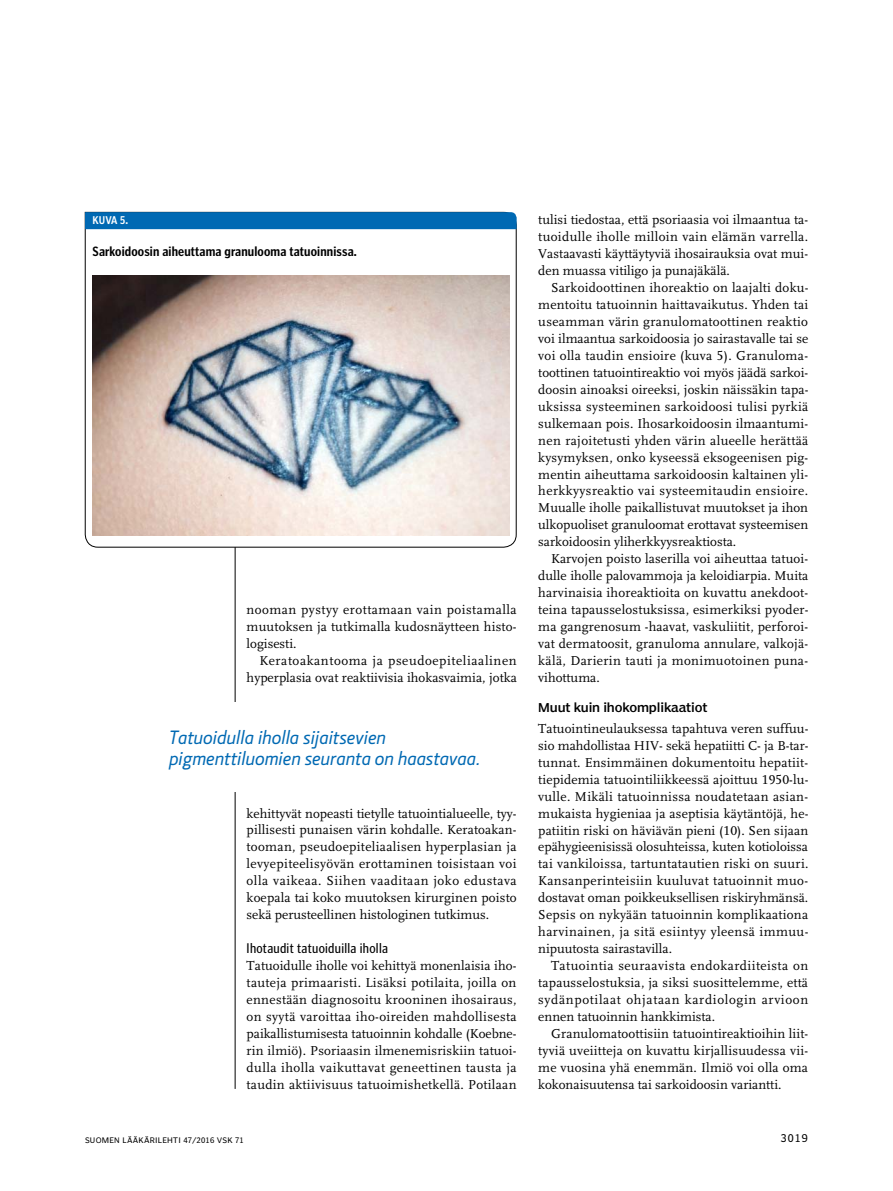
<style>
.page{position:relative;width:893px;height:1191px;background:#fff}
.page>*{position:absolute;margin:0;border:0;box-sizing:border-box;transform-origin:0 0}
.t1{font:italic 500 19.5px/21px "Section";color:#0069b3}
.t2{font:14.25px "Poynter Gothic Text Cond";letter-spacing:.02em;color:#000}
.t3{font:13.5px/17px "Scala LF";color:#000;text-align:justify}
.t4{font:700 13.5px "Poynter Gothic Text Cond";letter-spacing:.01em;color:#000}
.t5{font:12px "Poynter Agate Two";letter-spacing:-.01em;color:#000}
.t6{font:10.5px "Poynter Agate Two Comp";color:#fff}
.t7{font:10.5px "Poynter Agate Zero";color:#000}
.t8{font:7.5px "Poynter Agate Zero";letter-spacing:.03em;color:#000}
</style>
<div class="page">
<hr style="left:235px;top:214px;width:1px;height:875px;background:#000">
<div style="left:169px;top:702px;width:348px;height:89px;background:#fff"></div>
<svg style="left:85px;top:229px;width:432px;height:318px"></svg>
<div style="left:85px;top:212px;width:432px;height:17px;background:#0069b3"></div>
<img style="left:92px;top:275px;width:417px;height:260px">
<p class="t6" style="left:92px;top:214px;width:37px">KUVA 5.</p>
<p class="t4" style="left:92px;top:244px;width:266px">Sarkoidoosin aiheuttama granulooma tatuoinnissa.</p>
<p class="t3" style="left:247px;top:601px;width:272px">nooman pystyy erottamaan vain poistamalla muutoksen ja tutkimalla kudosnäytteen histo&shy;logisesti.</p>
<p class="t3" style="left:247px;top:652px;width:272px;text-align:right">Keratoakantooma ja pseudoepiteliaalinen hyperplasia ovat reaktiivisia ihokasvaimia, jotka</p>
<h1 class="t1" style="left:169px;top:726px;width:314px">Tatuoidulla iholla sijaitsevien pigmenttiluomien seuranta on haastavaa.</h1>
<p class="t3" style="left:247px;top:805px;width:272px">kehittyvät nopeasti tietylle tatuointialueelle, tyy&shy;pillisesti punaisen värin kohdalle. Keratoakan&shy;tooman, pseudoepiteliaalisen hyperplasian ja levyepiteelisyövän erottaminen toisistaan voi olla vaikeaa. Siihen vaaditaan joko edustava koepala tai koko muutoksen kirurginen poisto sekä perusteellinen histologinen tutkimus.</p>
<p class="t2" style="left:247px;top:939px;width:143px">Ihotaudit tatuoiduilla iholla</p>
<p class="t3" style="left:247px;top:957px;width:272px">Tatuoidulle iholle voi kehittyä monenlaisia iho&shy;tauteja primaaristi. Lisäksi potilaita, joilla on ennestään diagnosoitu krooninen ihosairaus, on syytä varoittaa iho-oireiden mahdollisesta paikallistumisesta tatuoinnin kohdalle (Koebne&shy;rin ilmiö). Psoriaasin ilmenemisriskiin tatuoi&shy;dulla iholla vaikuttavat geneettinen tausta ja taudin aktiivisuus tatuoimishetkellä. Potilaan</p>
<p class="t3" style="left:538px;top:211px;width:271px">tulisi tiedostaa, että psoriaasia voi ilmaantua ta&shy;tuoidulle iholle milloin vain elämän varrella.<br>Vastaavasti käyttäytyviä ihosairauksia ovat mui&shy;den muassa vitiligo ja punajäkälä.</p>
<p class="t3" style="left:538px;top:279px;width:272px;text-indent:13px">Sarkoidoottinen ihoreaktio on laajalti doku&shy;mentoitu tatuoinnin haittavaikutus. Yhden tai useamman värin granulomatoottinen reaktio voi ilmaantua sarkoidoosia jo sairastavalle tai se voi olla taudin ensioire (kuva 5). Granuloma&shy;toottinen tatuointireaktio voi myös jäädä sarkoi&shy;doosin ainoaksi oireeksi, joskin näissäkin tapa&shy;uksissa systeeminen sarkoidoosi tulisi pyrkiä sulkemaan pois. Ihosarkoidoosin ilmaantumi&shy;nen rajoitetusti yhden värin alueelle herättää kysymyksen, onko kyseessä eksogeenisen pig&shy;mentin aiheuttama sarkoidoosin kaltainen yli&shy;herkkyysreaktio vai systeemitaudin ensioire.<br>Muualle iholle paikallistuvat muutokset ja ihon ulkopuoliset granuloomat erottavat systeemisen sarkoidoosin yliherkkyysreaktiosta.</p>
<p class="t3" style="left:538px;top:550px;width:272px;text-indent:13px">Karvojen poisto laserilla voi aiheuttaa tatuoi&shy;dulle iholle palovammoja ja keloidiarpia. Muita harvinaisia ihoreaktioita on kuvattu anekdoot&shy;teina tapausselostuksissa, esimerkiksi pyoder&shy;ma gangrenosum -haavat, vaskuliitit, perforoi&shy;vat dermatoosit, granuloma annulare, valkojä&shy;kälä, Darierin tauti ja monimuotoinen puna&shy;vihottuma.</p>
<p class="t5" style="left:538px;top:700px;width:171px">Muut kuin ihokomplikaatiot</p>
<p class="t3" style="left:538px;top:720px;width:272px">Tatuointineulauksessa tapahtuva veren suffuu&shy;sio mahdollistaa HIV- sekä hepatiitti C- ja B-tar&shy;tunnat. Ensimmäinen dokumentoitu hepatiit&shy;tiepidemia tatuointiliikkeessä ajoittuu 1950-lu&shy;vulle. Mikäli tatuoinnissa noudatetaan asian&shy;mukaista hygieniaa ja aseptisia käytäntöjä, he&shy;patiitin riski on häviävän pieni (10). Sen sijaan epähygieenisissä olosuhteissa, kuten kotioloissa tai vankiloissa, tartuntatautien riski on suuri.<br>Kansanperinteisiin kuuluvat tatuoinnit muo&shy;dostavat oman poikkeuksellisen riskiryhmänsä.<br>Sepsis on nykyään tatuoinnin komplikaationa harvinainen, ja sitä esiintyy yleensä immuu&shy;nipuutosta sairastavilla.</p>
<p class="t3" style="left:538px;top:957px;width:271px;text-indent:13px">Tatuointia seuraavista endokardiiteista on tapausselostuksia, ja siksi suosittelemme, että sydänpotilaat ohjataan kardiologin arvioon ennen tatuoinnin hankkimista.</p>
<p class="t3" style="left:538px;top:1025px;width:271px;text-indent:13px">Granulomatoottisiin tatuointireaktioihin liit&shy;tyviä uveiitteja on kuvattu kirjallisuudessa vii&shy;me vuosina yhä enemmän. Ilmiö voi olla oma kokonaisuutensa tai sarkoidoosin variantti.</p>
<p class="t8" style="left:85px;top:1135px;width:160px">SUOMEN LÄÄKÄRILEHTI 47/2016 VSK 71</p>
<p class="t7" style="left:781px;top:1132px;width:29px">3019</p>
</div>
